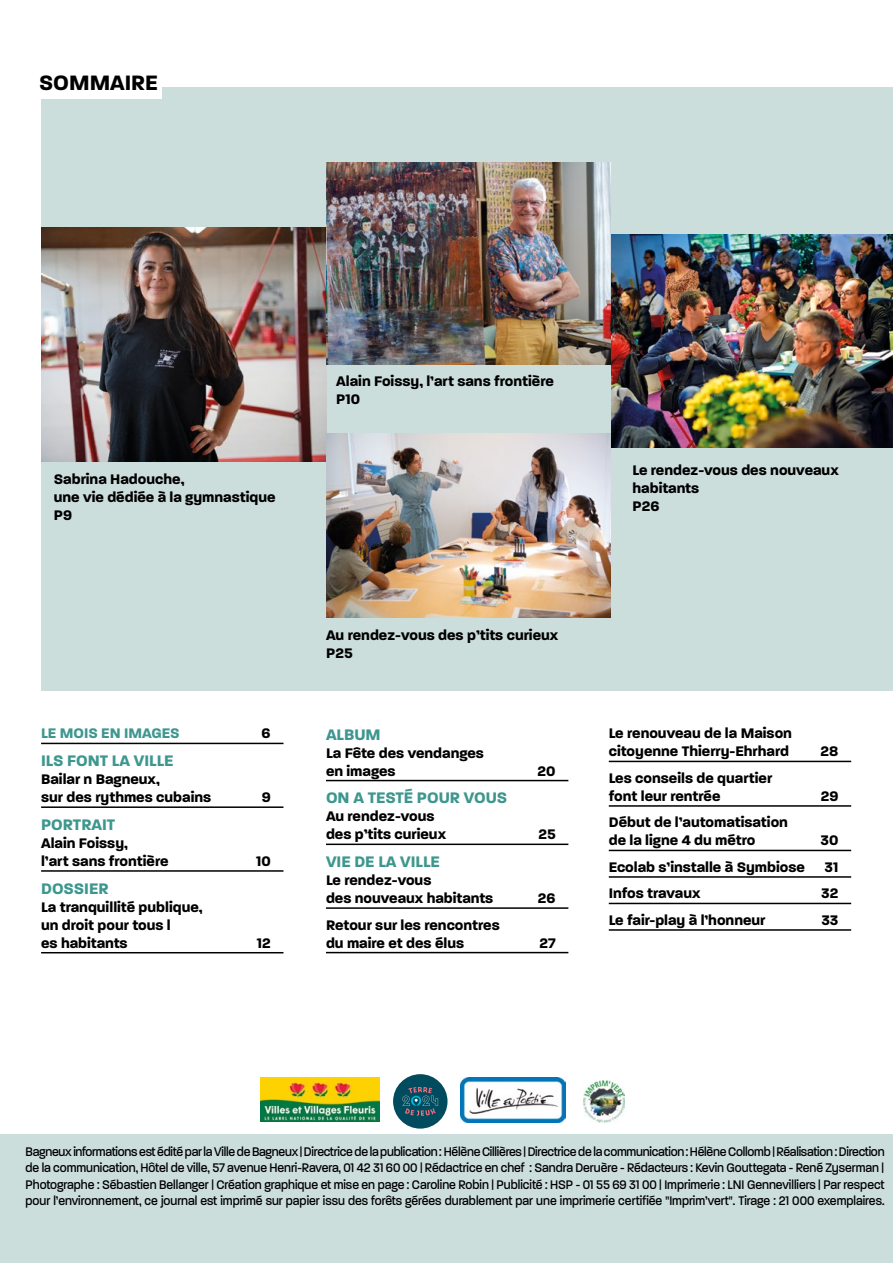
<style>
.page{position:relative;width:893px;height:1263px;background:#fff}
.page>*{position:absolute;margin:0;border:0;box-sizing:border-box;transform-origin:0 0}
.t1{font:700 22.5px "Paralucent";color:#000}
.t2{font:700 16.5px "Paralucent";color:#3d978e}
.t3{font:700 15px/18px "Paralucent";color:#000}
.t4{font:700 15px "Paralucent";color:#3d978e}
.t5{font:500 13.5px/16.2px "Paralucent";color:#000;text-align:justify;scale:.9 1}
</style>
<div class="page">
<div style="left:0;top:1134px;width:893px;height:129px;background:#ccdedc"></div>
<img style="left:584px;top:1080px;width:40px;height:42px">
<img style="left:460px;top:1077px;width:106px;height:45px">
<img style="left:260px;top:1078px;width:119px;height:43px">
<div style="left:393px;top:1074px;width:54px;height:54px;background:#004b5d;border-radius:50%"></div>
<svg style="left:402px;top:1087px;width:36px;height:29px"></svg>
<div style="left:41px;top:87px;width:852px;height:604px;background:#ccdedc"></div>
<img style="left:42px;top:228px;width:284px;height:233px">
<img style="left:326px;top:433px;width:285px;height:184px">
<img style="left:326px;top:162px;width:285px;height:203px">
<img style="left:611px;top:234px;width:282px;height:214px">
<hr style="left:41px;top:743px;width:242px;height:1px;background:#000">
<hr style="left:41px;top:806px;width:242px;height:2px;background:#000">
<hr style="left:41px;top:870px;width:242px;height:2px;background:#000">
<hr style="left:41px;top:952px;width:242px;height:1px;background:#000">
<hr style="left:326px;top:780px;width:242px;height:1px;background:#000">
<hr style="left:326px;top:843px;width:242px;height:2px;background:#000">
<hr style="left:326px;top:907px;width:242px;height:2px;background:#000">
<hr style="left:326px;top:952px;width:242px;height:1px;background:#000">
<hr style="left:609px;top:761px;width:242px;height:1px;background:#000">
<hr style="left:609px;top:805px;width:242px;height:2px;background:#000">
<hr style="left:609px;top:850px;width:242px;height:1px;background:#000">
<hr style="left:609px;top:876px;width:242px;height:2px;background:#000">
<hr style="left:609px;top:903px;width:242px;height:1px;background:#000">
<hr style="left:609px;top:929px;width:242px;height:2px;background:#000">
<div style="left:35px;top:66px;width:127px;height:33px;background:#fff"></div>
<h1 class="t1" style="left:39px;top:70px;width:120px">SOMMAIRE</h1>
<p class="t3" style="left:54px;top:470px;width:223px">Sabrina Hadouche,<br>une vie dédiée à la gymnastique<br>P9</p>
<p class="t4" style="left:41px;top:724px;width:140px">LE MOIS EN IMAGES</p>
<p class="t3" style="left:262px;top:724px;width:11px">6</p>
<p class="t2" style="left:41px;top:751px;width:134px">ILS FONT LA VILLE</p>
<p class="t3" style="left:41px;top:770px;width:172px">Bailar n Bagneux,<br>sur des rythmes cubains</p>
<p class="t3" style="left:262px;top:788px;width:10px">9</p>
<p class="t2" style="left:41px;top:815px;width:76px">PORTRAIT</p>
<p class="t3" style="left:41px;top:834px;width:129px">Alain Foissy,<br>l’art sans frontière</p>
<p class="t2" style="left:41px;top:878px;width:69px">DOSSIER</p>
<p class="t3" style="left:41px;top:898px;width:163px">La tranquillité publique, un droit pour tous l<br>es habitants</p>
<p class="t3" style="left:256px;top:852px;width:16px">10</p>
<p class="t3" style="left:257px;top:934px;width:15px">12</p>
<p class="t3" style="left:336px;top:372px;width:219px">Alain Foissy, l’art sans frontière<br>P10</p>
<p class="t3" style="left:326px;top:626px;width:234px">Au rendez-vous des p’tits curieux<br>P25</p>
<p class="t2" style="left:326px;top:724px;width:56px">ALBUM</p>
<p class="t3" style="left:326px;top:744px;width:160px">La Fête des vendanges en images</p>
<p class="t2" style="left:326px;top:788px;width:183px">ON A TESTÉ POUR VOUS</p>
<p class="t3" style="left:326px;top:807px;width:122px">Au rendez-vous des p’tits curieux</p>
<p class="t2" style="left:326px;top:852px;width:115px">VIE DE LA VILLE</p>
<p class="t3" style="left:326px;top:871px;width:169px">Le rendez-vous<br>des nouveaux habitants</p>
<p class="t3" style="left:326px;top:916px;width:175px">Retour sur les rencontres du maire et des élus</p>
<p class="t3" style="left:538px;top:762px;width:19px">20</p>
<p class="t3" style="left:538px;top:825px;width:19px">25</p>
<p class="t3" style="left:538px;top:889px;width:19px">26</p>
<p class="t3" style="left:540px;top:934px;width:18px">27</p>
<p class="t3" style="left:633px;top:461px;width:208px">Le rendez-vous des nouveaux habitants<br>P26</p>
<p class="t3" style="left:609px;top:724px;width:185px">Le renouveau de la Maison citoyenne Thierry-Ehrhard</p>
<p class="t3" style="left:609px;top:769px;width:165px">Les conseils de quartier font leur rentrée</p>
<p class="t3" style="left:609px;top:813px;width:181px">Début de l’automatisation de la ligne 4 du métro</p>
<p class="t3" style="left:820px;top:742px;width:19px">28</p>
<p class="t3" style="left:821px;top:787px;width:19px">29</p>
<p class="t3" style="left:820px;top:831px;width:19px">30</p>
<p class="t3" style="left:609px;top:858px;width:198px">Ecolab s’installe à Symbiose</p>
<p class="t3" style="left:824px;top:858px;width:15px">31</p>
<p class="t3" style="left:609px;top:884px;width:93px">Infos travaux</p>
<p class="t3" style="left:821px;top:884px;width:19px">32</p>
<p class="t3" style="left:609px;top:911px;width:158px">Le fair-play à l’honneur</p>
<p class="t3" style="left:821px;top:911px;width:19px">33</p>
<p class="t5" style="left:26px;top:1144px;width:956px">Bagneux informations est édité par la Ville de Bagneux | Directrice de la publication : Hélène Cillières | Directrice de la communication : Hélène Collomb | Réalisation : Direction de la communication, Hôtel de ville, 57 avenue Henri-Ravera, 01 42 31 60 00 | Rédactrice en chef : Sandra Deruère - Rédacteurs : Kevin Gouttegata - René Zyserman | Photographe : Sébastien Bellanger | Création graphique et mise en page : Caroline Robin | Publicité : HSP - 01 55 69 31 00 | Imprimerie : LNI Gennevilliers | Par respect pour l’environnement, ce journal est imprimé sur papier issu des forêts gérées durablement par une imprimerie certifiée "Imprim’vert". Tirage : 21 000 exemplaires.</p>
</div>
